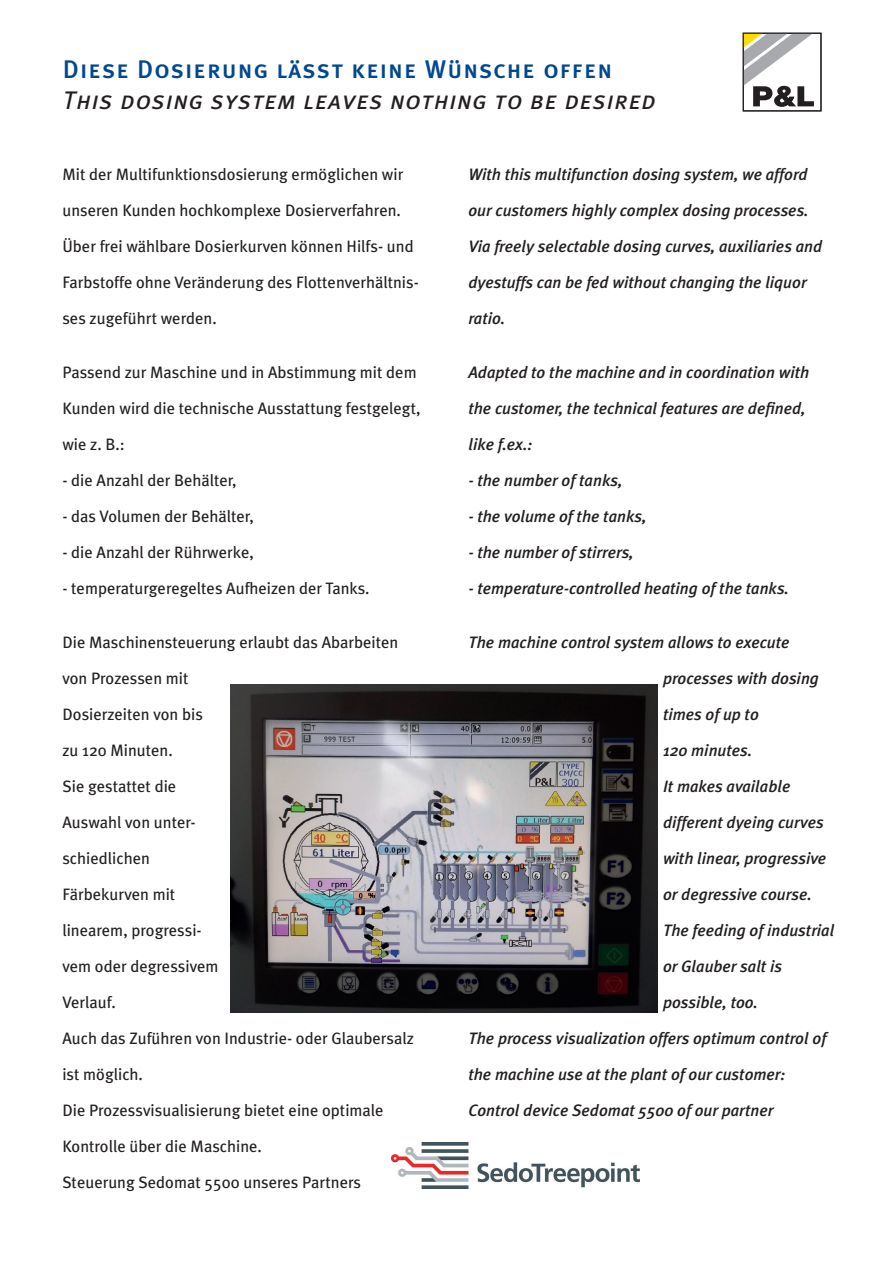
<style>
.page{position:relative;width:881px;height:1263px;background:#fff}
.page>*{position:absolute;margin:0;border:0;box-sizing:border-box;transform-origin:0 0}
.t1{font:italic 25.5px "Meta Plus Book Caps";letter-spacing:.03em;color:#231f20}
.t2{font:25.5px "Meta Plus Medium Caps";letter-spacing:.04em;color:#014890}
.t3{font:16.5px/36px "Meta Plus";color:#231f20}
.t4{font:italic 500 16.5px/36px "Meta Plus";color:#231f20}
</style>
<div class="page">
<svg style="left:744px;top:35px;width:70px;height:72px"></svg>
<div style="left:742px;top:33px;width:79px;height:78px;border:1px solid #231f20"></div>
<img style="left:391px;top:1142px;width:248px;height:47px">
<img style="left:230px;top:684px;width:427px;height:329px">
<h1 class="t2" style="left:63px;top:55px;width:550px">Diese Dosierung lässt keine Wünsche offen</h1>
<h1 class="t1" style="left:63px;top:85px;width:594px">This dosing system leaves nothing to be desired</h1>
<p class="t3" style="left:62px;top:156px;width:358px">Mit der Multifunktionsdosierung ermöglichen wir unseren Kunden hochkomplexe Dosierverfahren.<br>Über frei wählbare Dosierkurven können Hilfs- und Farbstoffe ohne Veränderung des Flottenverhältnis&shy;ses zugeführt werden.</p>
<p class="t3" style="left:62px;top:354px;width:359px">Passend zur Maschine und in Abstimmung mit dem<br>Kunden wird die technische Ausstattung festgelegt, wie z. B.:</p>
<p class="t3" style="left:62px;top:462px;width:176px">- die Anzahl der Behälter,</p>
<p class="t3" style="left:62px;top:498px;width:193px">- das Volumen der Behälter,</p>
<p class="t3" style="left:62px;top:534px;width:193px">- die Anzahl der Rührwerke,</p>
<p class="t3" style="left:62px;top:570px;width:308px">- temperaturgeregeltes Aufheizen der Tanks.</p>
<p class="t3" style="left:62px;top:624px;width:353px">Die Maschinensteuerung erlaubt das Abarbeiten von Prozessen mit<br>Dosierzeiten von bis<br>zu 120 Minuten.<br>Sie gestattet die<br>Auswahl von unter-<br>schiedlichen<br>Färbekurven mit<br>linearem, progressi-<br>vem oder degressivem<br>Verlauf.<br>Auch das Zuführen von Industrie- oder Glaubersalz ist möglich.<br>Die Prozessvisualisierung bietet eine optimale<br>Kontrolle über die Maschine.<br>Steuerung Sedomat 5500 unseres Partners</p>
<p class="t4" style="left:468px;top:156px;width:355px">With this multifunction dosing system, we afford our customers highly complex dosing processes.<br>Via freely selectable dosing curves, auxiliaries and dyestuffs can be fed without changing the liquor ratio.</p>
<p class="t4" style="left:468px;top:354px;width:342px">Adapted to the machine and in coordination with the customer, the technical features are defined, like f.ex.:</p>
<p class="t4" style="left:468px;top:462px;width:155px">- the number of tanks,</p>
<p class="t4" style="left:468px;top:498px;width:179px">- the volume of the tanks,</p>
<p class="t4" style="left:468px;top:534px;width:167px">- the number of stirrers,</p>
<p class="t4" style="left:468px;top:570px;width:322px">- temperature-controlled heating of the tanks.</p>
<p class="t4" style="left:468px;top:624px;width:322px">The machine control system allows to execute</p>
<p class="t4" style="left:662px;top:660px;width:157px">processes with dosing</p>
<p class="t4" style="left:662px;top:696px;width:97px">times of up to</p>
<p class="t4" style="left:662px;top:732px;width:91px">120 minutes.</p>
<p class="t4" style="left:662px;top:768px;width:129px">It makes available</p>
<p class="t4" style="left:662px;top:804px;width:162px">different dyeing curves</p>
<p class="t4" style="left:662px;top:840px;width:165px">with linear, progressive</p>
<p class="t4" style="left:662px;top:876px;width:150px">or degressive course.</p>
<p class="t4" style="left:662px;top:912px;width:173px">The feeding of industrial</p>
<p class="t4" style="left:662px;top:948px;width:120px">or Glauber salt is</p>
<p class="t4" style="left:662px;top:984px;width:96px">possible, too.</p>
<p class="t4" style="left:468px;top:1020px;width:359px">The process visualization offers optimum control of</p>
<p class="t4" style="left:468px;top:1056px;width:318px">the machine use at the plant of our customer:</p>
<p class="t4" style="left:468px;top:1092px;width:306px">Control device Sedomat 5500 of our partner</p>
</div>
